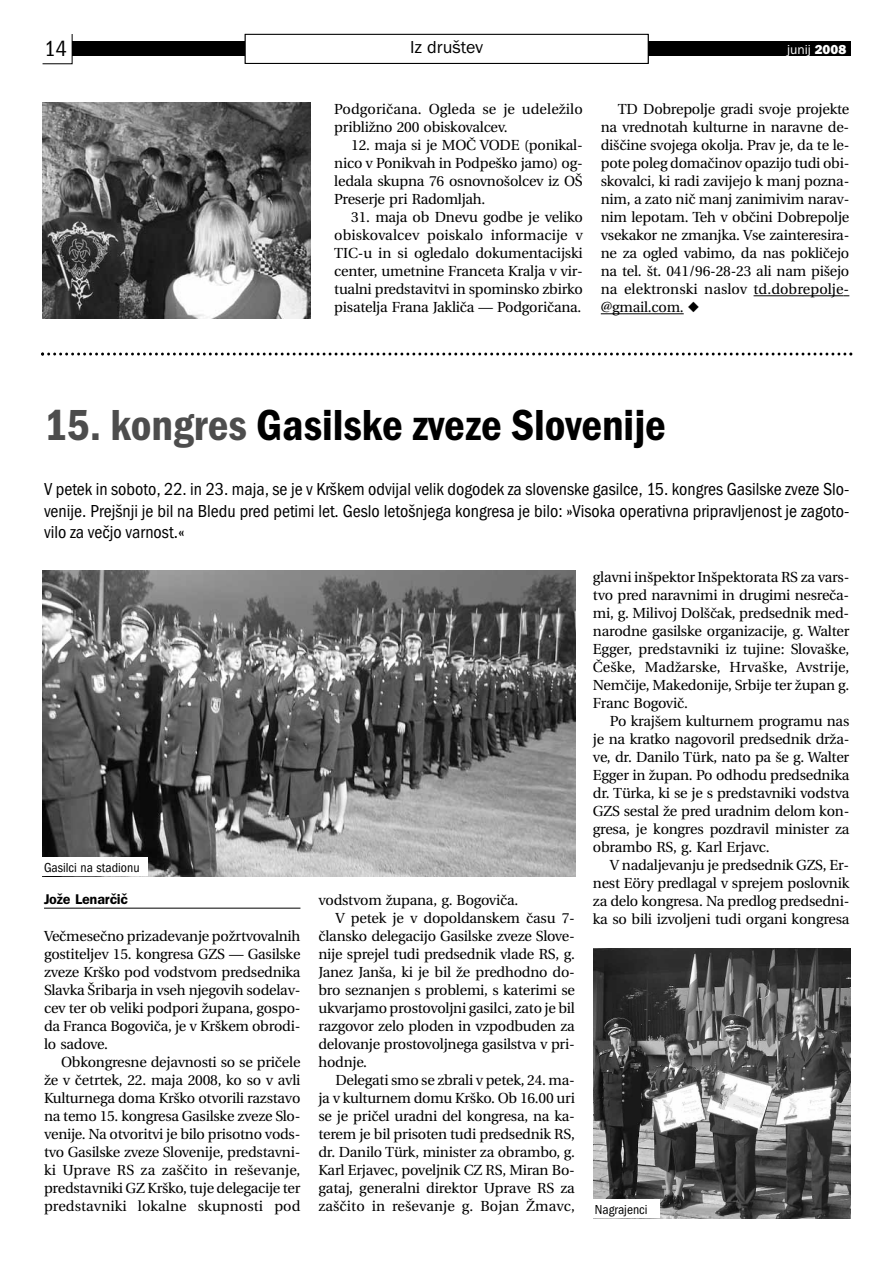
<style>
.page{position:relative;width:893px;height:1263px;background:#fff}
.page>*{position:absolute;margin:0;border:0;box-sizing:border-box;transform-origin:0 0}
.t1{font:600 condensed 45px "Franklin Got Itc TEE";color:#000}
.t2{font:condensed 22.5px "Franklin Got Itc TEE";color:#000}
.t3{font:condensed 18px/21.6px "Franklin Got Itc TEE";color:#000;text-align:justify}
.t4{font:18px "Franklin Got Itc TEE";color:#000}
.t5{font:14.55px/18px "Utopia";letter-spacing:-.015em;color:#000;text-align:justify}
.t6{font:14.55px "Utopia";letter-spacing:.005em;color:#000}
.t7{font:600 14.55px "Franklin Got Itc TEE";letter-spacing:-.02em;color:#000}
.t8{font:condensed 13.5px "Franklin Got Itc TEE";color:#000}
.t9{font:13.5px "Franklin Got Itc TEE";color:#fff}
.s1{font-family:"Franklin Got Itc TEE Heav"}
.s2{color:#4d4d4d}
</style>
<div class="page">
<div style="left:72px;top:41px;width:778px;height:15px;background:#000"></div>
<svg style="left:42px;top:34px;width:31px;height:30px"></svg>
<div style="left:245px;top:35px;width:402px;height:28px;background:#fff"></div>
<div style="left:245px;top:34px;width:403px;height:30px;border:1px solid #000"></div>
<img style="left:43px;top:102px;width:267px;height:216px">
<hr style="left:753px;top:295px;width:50px;height:1px;background:#000">
<hr style="left:802px;top:295px;width:41px;height:1px;background:#000">
<hr style="left:600px;top:313px;width:83px;height:1px;background:#000">
<svg style="left:41px;top:353px;width:811px;height:3px"></svg>
<hr style="left:44px;top:908px;width:256px;height:1px;background:#000">
<img style="left:43px;top:570px;width:532px;height:306px">
<img style="left:593px;top:948px;width:257px;height:270px">
<div style="left:43px;top:858px;width:105px;height:18px;background:#fff"></div>
<div style="left:593px;top:1200px;width:66px;height:18px;background:#fff"></div>
<h2 class="t2" style="left:44px;top:40px;width:24px">14</h2>
<p class="t4" style="left:410px;top:40px;width:75px">Iz društev</p>
<p class="t9" style="left:787px;top:44px;width:61px">junij <span class="s1">2008</span></p>
<p class="t5" style="left:334px;top:102px;width:250px">Podgoričana. Ogleda se je udeležilo približno 200 obiskovalcev.</p>
<p class="t5" style="left:334px;top:138px;width:250px;text-indent:17px">12. maja si je MOČ VODE (ponikal&shy;nico v Ponikvah in Podpeško jamo) og&shy;ledala skupna 76 osnovnošolcev iz OŠ Preserje pri Radomljah.</p>
<p class="t5" style="left:334px;top:210px;width:250px;text-indent:17px">31. maja ob Dnevu godbe je veliko obiskovalcev poiskalo informacije v TIC-u in si ogledalo dokumentacijski center, umetnine Franceta Kralja v vir&shy;tualni predstavitvi in spominsko zbirko pisatelja Frana Jakliča — Podgoričana.</p>
<p class="t5" style="left:600px;top:102px;width:250px;text-indent:17px">TD Dobrepolje gradi svoje projekte na vrednotah kulturne in naravne de&shy;diščine svojega okolja. Prav je, da te le&shy;pote poleg domačinov opazijo tudi obi&shy;skovalci, ki radi zavijejo k manj pozna&shy;nim, a zato nič manj zanimivim narav&shy;nim lepotam. Teh v občini Dobrepolje vsekakor ne zmanjka. Vse zainteresira&shy;ne za ogled vabimo, da nas pokličejo na tel. št. 041/96-28-23 ali nam pišejo na elektronski naslov td.dobrepolje-@gmail.com. ◆</p>
<h1 class="t1" style="left:44px;top:407px;width:623px"><span class="s2">15. kongres</span> Gasilske zveze Slovenije</h1>
<p class="t3" style="left:44px;top:480px;width:806px">V petek in soboto, 22. in 23. maja, se je v Krškem odvijal velik dogodek za slovenske gasilce, 15. kongres Gasilske zveze Slo&shy;venije. Prejšnji je bil na Bledu pred petimi let. Geslo letošnjega kongresa je bilo: »Visoka operativna pripravljenost je zagoto&shy;vilo za večjo varnost.«</p>
<p class="t8" style="left:44px;top:862px;width:97px">Gasilci na stadionu</p>
<p class="t7" style="left:44px;top:893px;width:85px">Jože Lenarčič</p>
<p class="t5" style="left:44px;top:928px;width:258px">Večmesečno prizadevanje požrtvovalnih gostiteljev 15. kongresa GZS — Gasilske zveze Krško pod vodstvom predsednika Slavka Šribarja in vseh njegovih sodelav&shy;cev ter ob veliki podpori župana, gospo&shy;da Franca Bogoviča, je v Krškem obrodi&shy;lo sadove.</p>
<p class="t5" style="left:44px;top:1054px;width:258px;text-indent:17px">Obkongresne dejavnosti so se pričele že v četrtek, 22. maja 2008, ko so v avli Kulturnega doma Krško otvorili razstavo na temo 15. kongresa Gasilske zveze Slo&shy;venije. Na otvoritvi je bilo prisotno vods&shy;tvo Gasilske zveze Slovenije, predstavni&shy;ki Uprave RS za zaščito in reševanje, predstavniki GZ Krško, tuje delegacije ter predstavniki lokalne skupnosti pod</p>
<p class="t5" style="left:318px;top:892px;width:201px">vodstvom župana, g. Bogoviča.</p>
<p class="t5" style="left:335px;top:910px;width:241px">V petek je v dopoldanskem času 7-</p>
<p class="t5" style="left:318px;top:928px;width:258px">člansko delegacijo Gasilske zveze Slove-</p>
<p class="t5" style="left:318px;top:946px;width:258px">nije sprejel tudi predsednik vlade RS, g.</p>
<p class="t5" style="left:318px;top:964px;width:258px">Janez Janša, ki je bil že predhodno do-</p>
<p class="t5" style="left:318px;top:982px;width:258px">bro seznanjen s problemi, s katerimi se</p>
<p class="t5" style="left:318px;top:1000px;width:258px">ukvarjamo prostovoljni gasilci, zato je bil</p>
<p class="t5" style="left:318px;top:1018px;width:258px">razgovor zelo ploden in vzpodbuden za</p>
<p class="t5" style="left:318px;top:1036px;width:258px">delovanje prostovoljnega gasilstva v pri-</p>
<p class="t5" style="left:318px;top:1054px;width:50px">hodnje.</p>
<p class="t5" style="left:335px;top:1072px;width:241px">Delegati smo se zbrali v petek, 24. ma-</p>
<p class="t5" style="left:318px;top:1090px;width:258px">ja v kulturnem domu Krško. Ob 16.00 uri</p>
<p class="t5" style="left:318px;top:1108px;width:258px">se je pričel uradni del kongresa, na ka-</p>
<p class="t5" style="left:318px;top:1126px;width:258px">terem je bil prisoten tudi predsednik RS,</p>
<p class="t5" style="left:318px;top:1144px;width:258px">dr. Danilo Türk, minister za obrambo, g.</p>
<p class="t5" style="left:318px;top:1162px;width:258px">Karl Erjavec, poveljnik CZ RS, Miran Bo-</p>
<p class="t5" style="left:318px;top:1180px;width:258px">gataj, generalni direktor Uprave RS za</p>
<p class="t6" style="left:318px;top:1200px;width:258px">zaščito in reševanje g. Bojan Žmavc,</p>
<p class="t5" style="left:593px;top:570px;width:258px">glavni inšpektor Inšpektorata RS za vars&shy;tvo pred naravnimi in drugimi nesreča&shy;mi, g. Milivoj Dolščak, predsednik med&shy;narodne gasilske organizacije, g. Walter Egger, predstavniki iz tujine: Slovaške, Češke, Madžarske, Hrvaške, Avstrije, Nemčije, Makedonije, Srbije ter župan g.<br>Franc Bogovič.</p>
<p class="t5" style="left:593px;top:714px;width:258px;text-indent:17px">Po krajšem kulturnem programu nas je na kratko nagovoril predsednik drža&shy;ve, dr. Danilo Türk, nato pa še g. Walter Egger in župan. Po odhodu predsednika dr. Türka, ki se je s predstavniki vodstva GZS sestal že pred uradnim delom kon&shy;gresa, je kongres pozdravil minister za obrambo RS, g. Karl Erjavc.</p>
<p class="t5" style="left:593px;top:858px;width:258px;text-indent:17px">V nadaljevanju je predsednik GZS, Er&shy;nest Eöry predlagal v sprejem poslovnik za delo kongresa. Na predlog predsedni&shy;ka so bili izvoljeni tudi organi kongresa</p>
<p class="t8" style="left:595px;top:1204px;width:54px">Nagrajenci</p>
</div>
